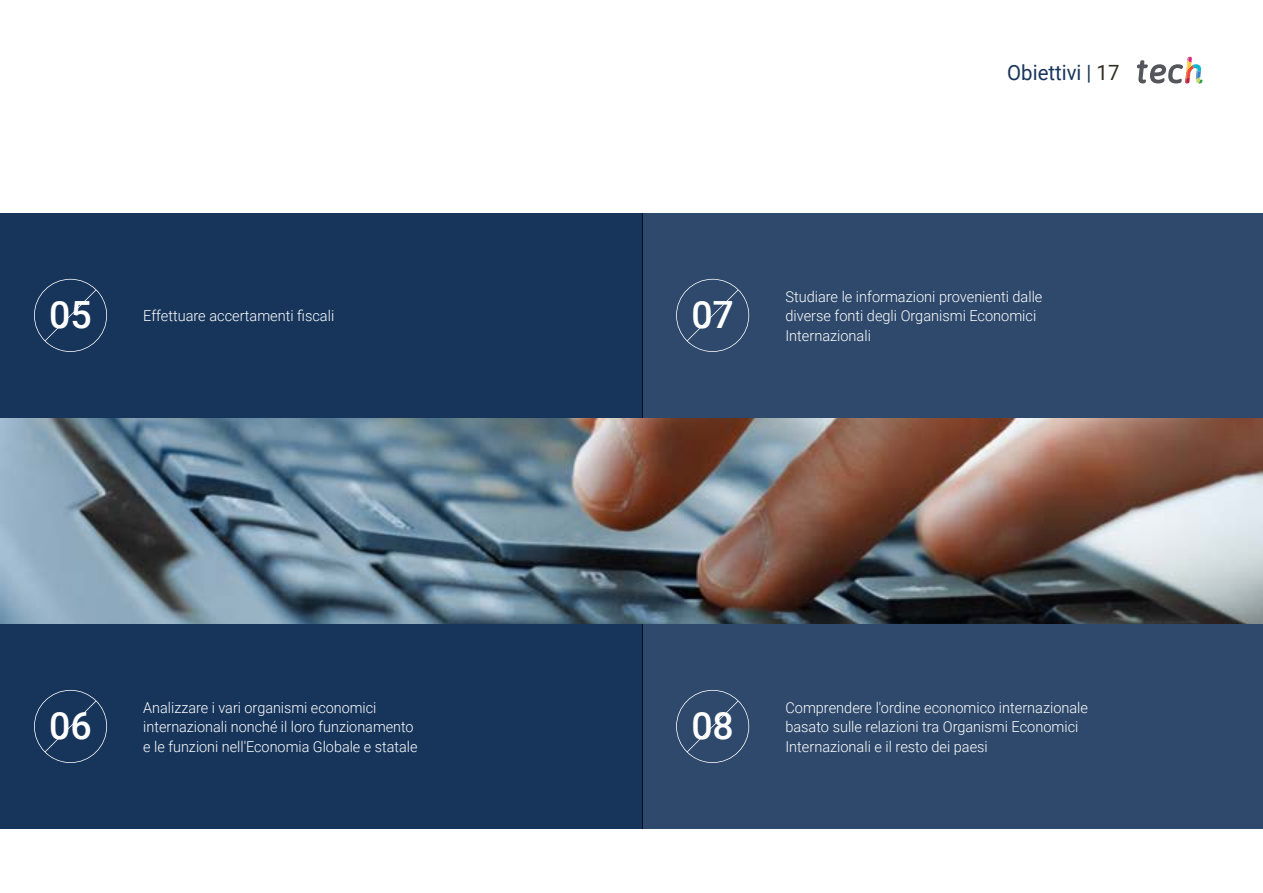
<style>
.page{position:relative;width:1263px;height:893px;background:#fff}
.page>*{position:absolute;margin:0;border:0;box-sizing:border-box;transform-origin:0 0}
.t1{font:500 37.5px "Roboto";color:#fff}
.t2{font:21px "Roboto";color:#1a355c}
.t3{font:300 15px/19.5px "Roboto";color:#fff}
.t4{font:300 15px/19.5px "Roboto";color:#fff;scale:.96 1}
.s1{color:#312e20}
</style>
<div class="page">
<div style="left:0;top:213px;width:642px;height:205px;background:#17355b"></div>
<div style="left:642px;top:623px;width:621px;height:206px;background:#2e496b"></div>
<div style="left:0;top:623px;width:642px;height:206px;background:#17355b"></div>
<div style="left:642px;top:213px;width:621px;height:205px;background:#2e496b"></div>
<svg style="left:34px;top:279px;width:73px;height:73px"></svg>
<svg style="left:34px;top:690px;width:73px;height:73px"></svg>
<svg style="left:676px;top:279px;width:73px;height:73px"></svg>
<svg style="left:1137px;top:57px;width:65px;height:27px"></svg>
<svg style="left:676px;top:690px;width:73px;height:73px"></svg>
<img style="left:0;top:418px;width:1263px;height:205px">
<h1 class="t1" style="left:49px;top:288px;width:44px">05</h1>
<p class="t3" style="left:143px;top:305px;width:192px">Effettuare accertamenti fiscali</p>
<h1 class="t1" style="left:49px;top:699px;width:44px">06</h1>
<p class="t4" style="left:143px;top:697px;width:287px">Analizzare i vari organismi economici internazionali nonché il loro funzionamento e le funzioni nell'Economia Globale e statale</p>
<h2 class="t2" style="left:1007px;top:57px;width:114px">Obiettivi | <span class="s1">17</span></h2>
<h1 class="t1" style="left:691px;top:288px;width:44px">07</h1>
<p class="t3" style="left:785px;top:286px;width:259px">Studiare le informazioni provenienti dalle diverse fonti degli Organismi Economici<br>Internazionali</p>
<h1 class="t1" style="left:691px;top:699px;width:44px">08</h1>
<p class="t3" style="left:785px;top:697px;width:304px">Comprendere l'ordine economico internazionale basato sulle relazioni tra Organismi Economici<br>Internazionali e il resto dei paesi</p>
</div>
